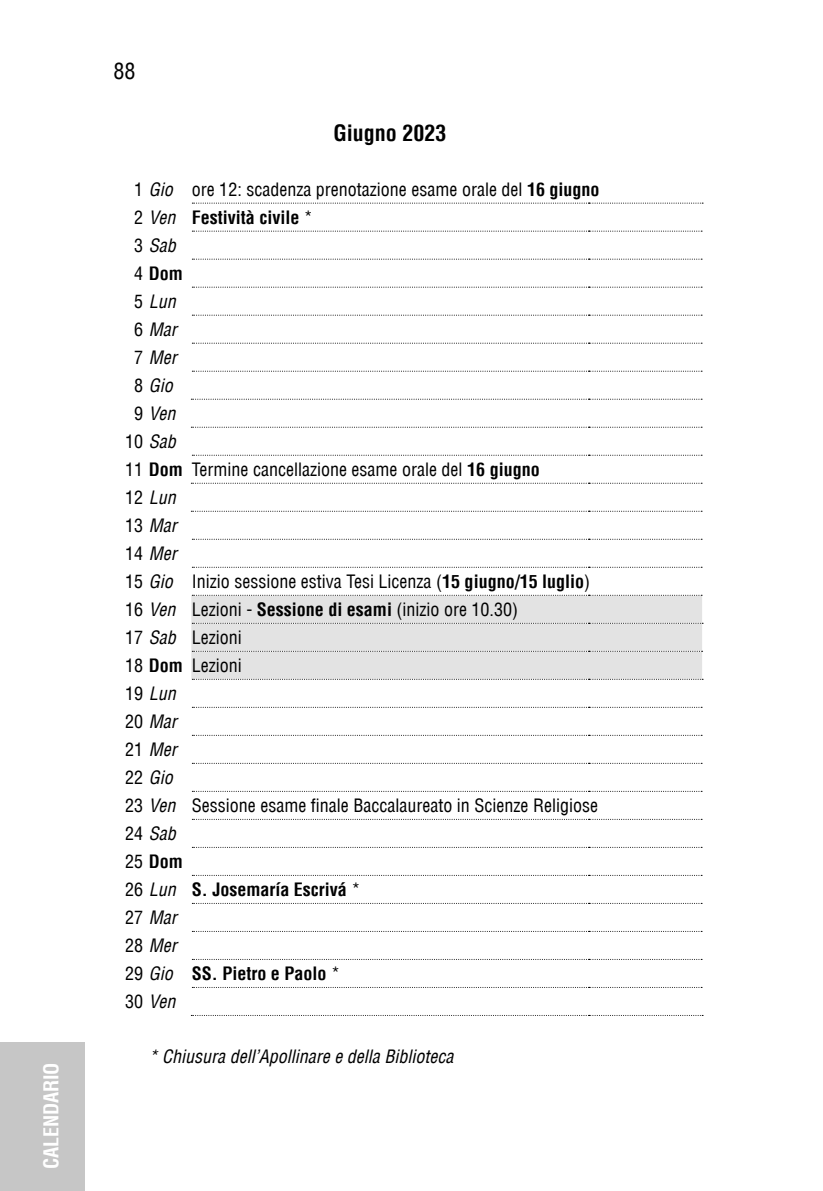
<style>
.page{position:relative;width:823px;height:1191px;background:#fff}
.page>*{position:absolute;margin:0;border:0;box-sizing:border-box;transform-origin:0 0}
.t1{font:700 condensed 22px "Helvetica LT";color:#000}
.t2{font:condensed 22px "Helvetica LT";color:#000}
.t3{font:700 condensed 20px "Helvetica LT";letter-spacing:-.01em;color:#fff}
.t4{font:condensed 18px "Helvetica LT";color:#000}
.t5{font:italic condensed 18px "Helvetica LT";color:#000}
.t6{font:700 condensed 18px "Helvetica LT";color:#000}
.s1{font-style:italic}
.s2{font-weight:700}
.s3{font-weight:400}
.s4{font-weight:400;font-style:italic}
.s5{font-style:normal}
</style>
<div class="page">
<div style="left:0;top:1042px;width:85px;height:149px;background:#c6c6c6"></div>
<div style="left:191px;top:595px;width:510px;height:84px;background:#e3e3e3"></div>
<svg style="left:192px;top:203px;width:510px;height:1px"></svg>
<svg style="left:192px;top:231px;width:509px;height:1px"></svg>
<svg style="left:192px;top:259px;width:509px;height:1px"></svg>
<svg style="left:192px;top:287px;width:509px;height:1px"></svg>
<svg style="left:192px;top:315px;width:509px;height:1px"></svg>
<svg style="left:192px;top:343px;width:509px;height:1px"></svg>
<svg style="left:192px;top:371px;width:509px;height:1px"></svg>
<svg style="left:191px;top:399px;width:510px;height:1px"></svg>
<svg style="left:191px;top:427px;width:510px;height:1px"></svg>
<svg style="left:192px;top:455px;width:509px;height:1px"></svg>
<svg style="left:191px;top:483px;width:510px;height:1px"></svg>
<svg style="left:191px;top:511px;width:510px;height:1px"></svg>
<svg style="left:192px;top:539px;width:509px;height:1px"></svg>
<svg style="left:192px;top:567px;width:509px;height:1px"></svg>
<svg style="left:192px;top:595px;width:509px;height:1px"></svg>
<svg style="left:192px;top:623px;width:510px;height:1px"></svg>
<svg style="left:192px;top:651px;width:510px;height:1px"></svg>
<svg style="left:192px;top:679px;width:510px;height:1px"></svg>
<svg style="left:192px;top:707px;width:509px;height:1px"></svg>
<svg style="left:192px;top:735px;width:509px;height:1px"></svg>
<svg style="left:192px;top:763px;width:509px;height:1px"></svg>
<svg style="left:192px;top:791px;width:509px;height:1px"></svg>
<svg style="left:192px;top:819px;width:509px;height:1px"></svg>
<svg style="left:192px;top:847px;width:509px;height:1px"></svg>
<svg style="left:192px;top:875px;width:509px;height:1px"></svg>
<svg style="left:192px;top:903px;width:509px;height:1px"></svg>
<svg style="left:192px;top:931px;width:509px;height:1px"></svg>
<svg style="left:192px;top:959px;width:509px;height:1px"></svg>
<svg style="left:192px;top:987px;width:509px;height:1px"></svg>
<svg style="left:191px;top:1015px;width:511px;height:1px"></svg>
<p class="t3" style="left:39px;top:1168px;width:107px;rotate:-90deg">CALENDARIO</p>
<p class="t2" style="left:113px;top:57px;width:23px">88</p>
<p class="t1" style="left:333px;top:120px;width:115px">Giugno 2023</p>
<p class="t4" style="left:134px;top:178px;width:467px">1 <span class="s1">Gio</span> ore 12: scadenza prenotazione esame orale del <span class="s2">16 giugno</span></p>
<p class="t6" style="left:134px;top:206px;width:180px"><span class="s3">2</span> <span class="s4">Ven</span> Festività civile <span class="s3">*</span></p>
<p class="t5" style="left:134px;top:234px;width:43px"><span class="s5">3</span> Sab</p>
<p class="t6" style="left:134px;top:262px;width:50px"><span class="s3">4</span> Dom</p>
<p class="t5" style="left:134px;top:290px;width:43px"><span class="s5">5</span> Lun</p>
<p class="t5" style="left:134px;top:318px;width:44px"><span class="s5">6</span> Mar</p>
<p class="t5" style="left:134px;top:346px;width:44px"><span class="s5">7</span> Mer</p>
<p class="t5" style="left:134px;top:374px;width:40px"><span class="s5">8</span> Gio</p>
<p class="t5" style="left:134px;top:402px;width:43px"><span class="s5">9</span> Ven</p>
<p class="t5" style="left:125px;top:430px;width:52px"><span class="s5">10</span> Sab</p>
<p class="t4" style="left:125px;top:458px;width:416px">11 <span class="s2">Dom</span> Termine cancellazione esame orale del <span class="s2">16 giugno</span></p>
<p class="t5" style="left:125px;top:486px;width:52px"><span class="s5">12</span> Lun</p>
<p class="t5" style="left:125px;top:514px;width:53px"><span class="s5">13</span> Mar</p>
<p class="t5" style="left:125px;top:542px;width:53px"><span class="s5">14</span> Mer</p>
<p class="t4" style="left:125px;top:570px;width:466px">15 <span class="s1">Gio</span> Inizio sessione estiva Tesi Licenza (<span class="s2">15 giugno/15 luglio</span>)</p>
<p class="t4" style="left:125px;top:598px;width:394px">16 <span class="s1">Ven</span> Lezioni - <span class="s2">Sessione di esami</span> (inizio ore 10.30)</p>
<p class="t4" style="left:125px;top:626px;width:118px">17 <span class="s1">Sab</span> Lezioni</p>
<p class="t4" style="left:125px;top:654px;width:118px">18 <span class="s2">Dom</span> Lezioni</p>
<p class="t5" style="left:125px;top:682px;width:52px"><span class="s5">19</span> Lun</p>
<p class="t5" style="left:125px;top:710px;width:53px"><span class="s5">20</span> Mar</p>
<p class="t5" style="left:125px;top:738px;width:53px"><span class="s5">21</span> Mer</p>
<p class="t5" style="left:125px;top:766px;width:49px"><span class="s5">22</span> Gio</p>
<p class="t4" style="left:125px;top:794px;width:474px">23 <span class="s1">Ven</span> Sessione esame finale Baccalaureato in Scienze Religiose</p>
<p class="t5" style="left:125px;top:822px;width:52px"><span class="s5">24</span> Sab</p>
<p class="t6" style="left:125px;top:850px;width:59px"><span class="s3">25</span> Dom</p>
<p class="t6" style="left:125px;top:878px;width:237px"><span class="s3">26</span> <span class="s4">Lun</span> S. Josemaría Escrivá <span class="s3">*</span></p>
<p class="t5" style="left:125px;top:906px;width:53px"><span class="s5">27</span> Mar</p>
<p class="t5" style="left:125px;top:934px;width:53px"><span class="s5">28</span> Mer</p>
<p class="t6" style="left:125px;top:962px;width:216px"><span class="s3">29</span> <span class="s4">Gio</span> SS. Pietro e Paolo <span class="s3">*</span></p>
<p class="t5" style="left:125px;top:990px;width:52px"><span class="s5">30</span> Ven</p>
<p class="t5" style="left:149px;top:1045px;width:306px">* Chiusura dell’Apollinare e della Biblioteca</p>
</div>
